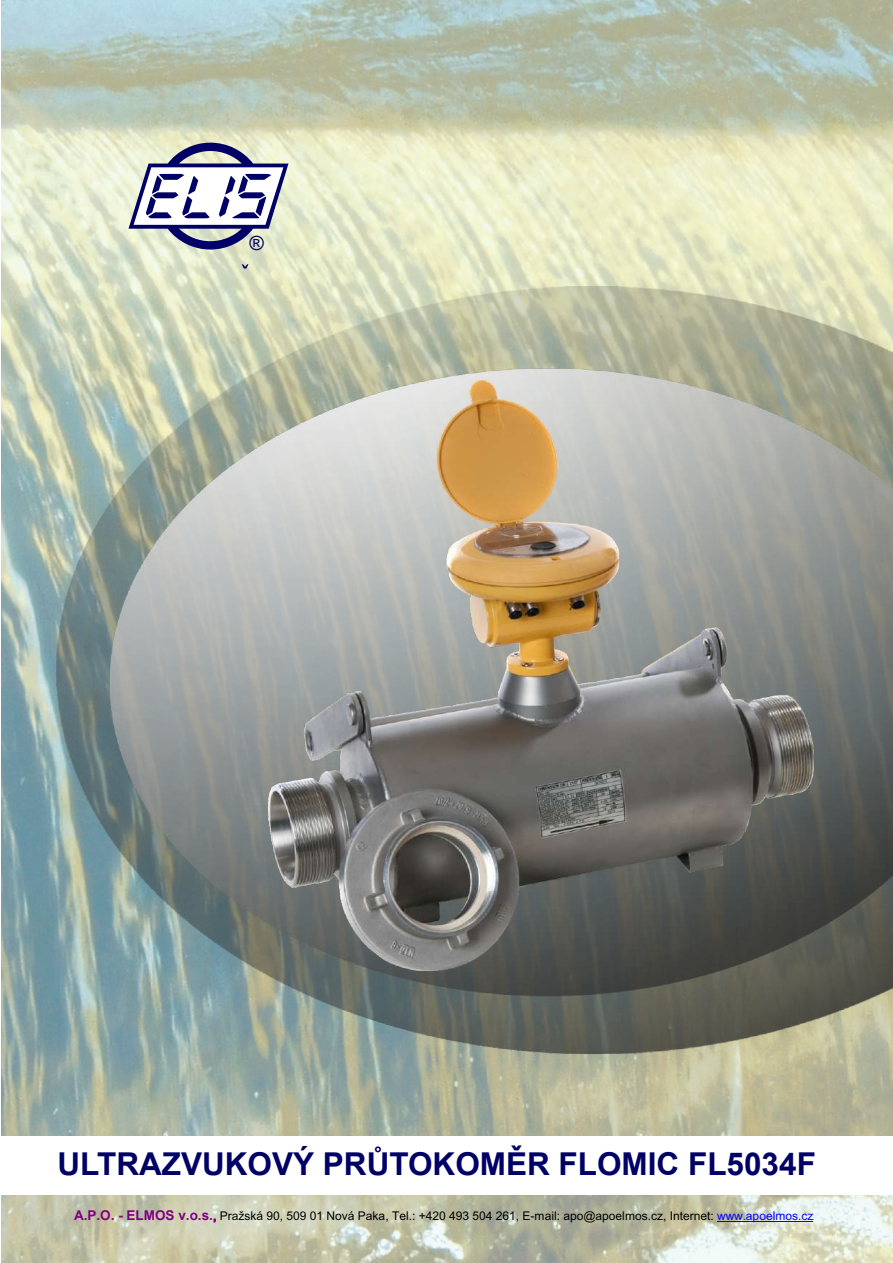
<style>
.page{position:relative;width:893px;height:1263px;background:#fff}
.page>*{position:absolute;margin:0;border:0;box-sizing:border-box;transform-origin:0 0}
.t1{font:700 31.5px "Arial";color:#006}
.t2{font:19.5px "Arial";color:#006}
.t3{font:12px "Arial";color:#000}
.s1{font-weight:700;font-size:13.5px;color:#800080}
.s2{font-size:13.5px;color:#800080}
.s3{color:#00f}
</style>
<div class="page">
<img style="left:2px;top:0;width:891px;height:1263px">
<img style="left:56px;top:287px;width:837px;height:766px">
<svg style="left:129px;top:143px;width:159px;height:107px"></svg>
<svg style="left:242px;top:264px;width:6px;height:4px"></svg>
<div style="left:0;top:1136px;width:893px;height:59px;background:#fff"></div>
<img style="left:268px;top:380px;width:545px;height:590px">
<hr style="left:718px;top:1221px;width:95px;height:1px;background:#00f">
<h2 class="t2" style="left:249px;top:229px;width:16px">®</h2>
<h1 class="t1" style="left:57px;top:1142px;width:760px">ULTRAZVUKOVÝ PRŮTOKOMĚR FLOMIC FL5034F</h1>
<p class="t3" style="left:74px;top:1209px;width:741px"><span class="s1">A.P.O. - ELMOS v.o.s.</span><span class="s2">,</span> Pražská 90, 509 01 Nová Paka, Tel.: +420 493 504 261, E-mail: apo@apoelmos.cz, Internet: <span class="s3">www.apoelmos.cz</span></p>
</div>
